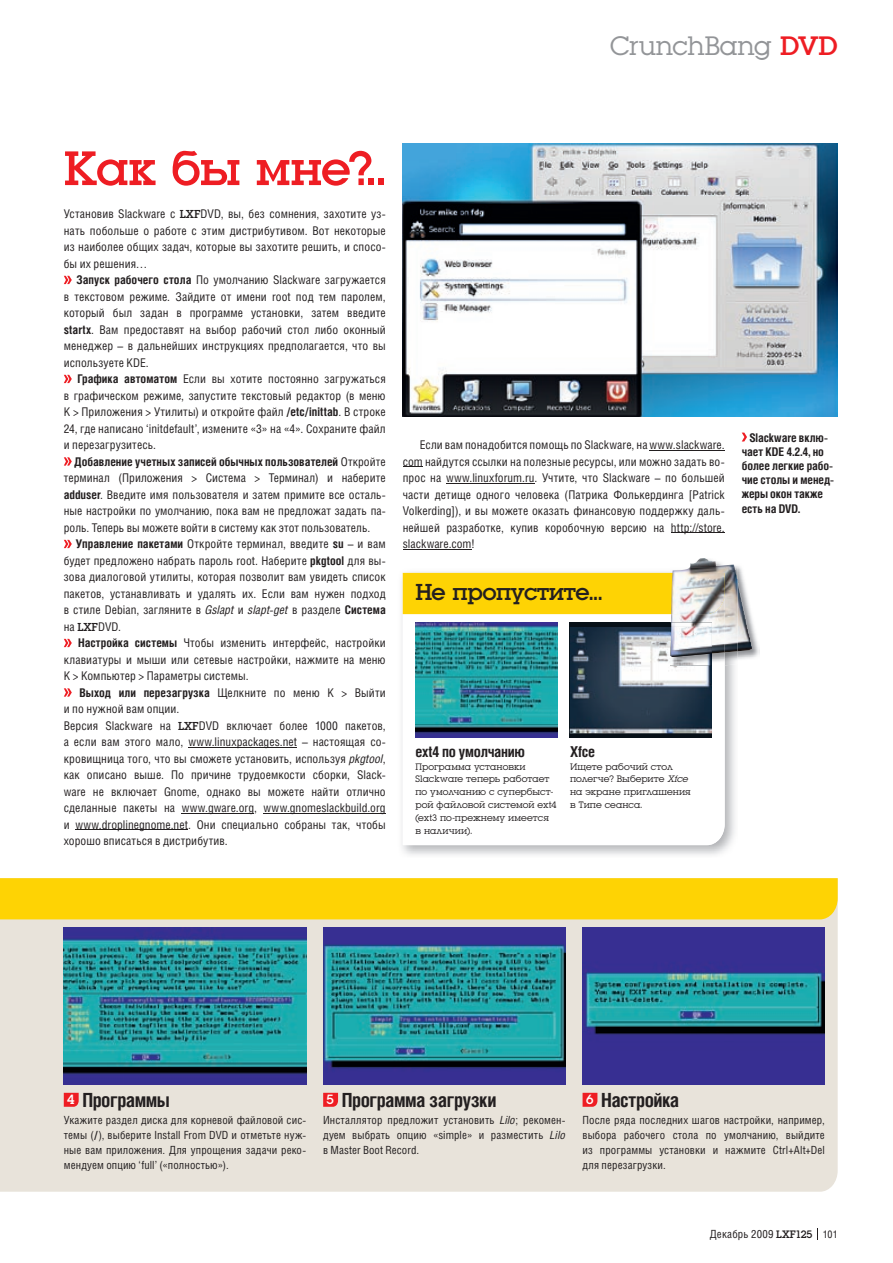
<style>
.page{position:relative;width:893px;height:1263px;background:#fff}
.page>*{position:absolute;margin:0;border:0;box-sizing:border-box;transform-origin:0 0}
.t1{font:50.25px "Luga";letter-spacing:-.025em;color:#ee1d23}
.t2{font:27.75px "Luga";letter-spacing:-.005em;color:#939598}
.t3{font:24px "Luga";letter-spacing:-.02em;color:#231f20}
.t4{font:700 19.5px "Helios Cond";letter-spacing:-.025em;color:#231f20}
.t5{font:700 15px "Helios Cond";letter-spacing:-.02em;color:#231f20}
.t6{font:12px/16.5px "Helios Cond";letter-spacing:.01em;color:#231f20;text-align:justify}
.t7{font:700 12px/14.2px "Helios Cond";letter-spacing:-.005em;color:#231f20}
.t8{font:11.25px/15px "Helios Cond";letter-spacing:.01em;color:#231f20;text-align:justify}
.t9{font:9.75px/12.8px "Luga";letter-spacing:.005em;color:#231f20}
.s1{color:#ee1d23}
.s2{font-family:"Luga"}
.s3{font-weight:700}
.s4{font-style:italic}
.s5{font-family:"Luga";font-weight:400;font-size:13.95px;color:#fff}
.s6{font-size:10.5px}
</style>
<div class="page">
<svg style="left:817px;top:1228px;width:1px;height:12px"></svg>
<img style="left:403px;top:144px;width:435px;height:272px">
<img style="left:401px;top:572px;width:334px;height:283px">
<svg style="left:403px;top:614px;width:322px;height:231px"></svg>
<div style="left:403px;top:573px;width:267px;height:41px;background:#fed304"></div>
<img style="left:415px;top:622px;width:143px;height:116px">
<div style="left:570px;top:622px;width:142px;height:116px;background:#071017"></div>
<img style="left:570px;top:627px;width:142px;height:106px">
<img style="left:737px;top:620px;width:23px;height:40px">
<img style="left:670px;top:572px;width:67px;height:93px">
<img style="left:670px;top:573px;width:55px;height:93px">
<img style="left:670px;top:622px;width:42px;height:44px">
<img style="left:690px;top:558px;width:62px;height:93px">
<img style="left:672px;top:567px;width:65px;height:85px">
<img style="left:671px;top:593px;width:54px;height:60px">
<img style="left:671px;top:627px;width:41px;height:30px">
<div style="left:0;top:919px;width:838px;height:273px;background:#e8e3da"></div>
<div style="left:0;top:878px;width:838px;height:41px;background:#fed304"></div>
<img style="left:64px;top:928px;width:242px;height:156px">
<img style="left:323px;top:928px;width:243px;height:156px">
<img style="left:583px;top:928px;width:242px;height:156px">
<svg style="left:64px;top:1093px;width:15px;height:14px"></svg>
<svg style="left:323px;top:1093px;width:15px;height:14px"></svg>
<svg style="left:583px;top:1093px;width:14px;height:14px"></svg>
<svg style="left:742px;top:433px;width:5px;height:8px"></svg>
<hr style="left:188px;top:747px;width:109px;height:1px;background:#231f20">
<hr style="left:182px;top:813px;width:72px;height:1px;background:#231f20">
<hr style="left:264px;top:813px;width:122px;height:1px;background:#231f20">
<hr style="left:76px;top:829px;width:112px;height:1px;background:#231f20">
<svg style="left:64px;top:276px;width:8px;height:8px"></svg>
<svg style="left:64px;top:375px;width:8px;height:8px"></svg>
<svg style="left:64px;top:457px;width:8px;height:9px"></svg>
<svg style="left:64px;top:540px;width:8px;height:8px"></svg>
<svg style="left:64px;top:639px;width:8px;height:8px"></svg>
<svg style="left:64px;top:688px;width:8px;height:9px"></svg>
<hr style="left:649px;top:450px;width:76px;height:1px;background:#231f20">
<svg style="left:403px;top:466px;width:20px;height:1px"></svg>
<hr style="left:446px;top:483px;width:89px;height:1px;background:#231f20">
<hr style="left:671px;top:532px;width:54px;height:1px;background:#231f20">
<hr style="left:403px;top:549px;width:68px;height:1px;background:#231f20">
<h2 class="t2" style="left:610px;top:33px;width:229px">CrunchBang <span class="s1">DVD</span></h2>
<h1 class="t1" style="left:64px;top:144px;width:323px">Как бы мне?..</h1>
<p class="t6" style="left:64px;top:205px;width:323px">Уста но вив Slackware с <span class="s2">LXF</span>DVD, вы, без со мнения, за хо ти те уз&shy;нать по боль ше о ра бо те с этим ди ст ри бу ти вом. Вот неко то рые из наи бо лее об щих за дач, ко то рые вы за хо ти те ре шить, и спо со&shy;бы их ре шения…</p>
<p class="t6" style="left:64px;top:271px;width:323px;text-indent:13px"><span class="s3">За пуск ра бо че го сто ла</span> По умол чанию Slackware за гру жа ет ся в тек сто вом ре жи ме. Зай ди те от имени root под тем па ро лем, ко то рый был за да н в про грам ме уста нов ки, за тем вве ди те <span class="s3">startx</span>. Вам пре доста вят на вы бор ра бо чий стол либо оконный менед жер – в дальней ших ин ст рук ци ях пред по ла га ется, что вы ис поль зуе те KDE.</p>
<p class="t6" style="left:64px;top:370px;width:323px;text-indent:14px"><span class="s3">Гра фи ка ав то ма том</span> Ес ли вы хо ти те по сто ян но за гру жать ся в гра фи че ском ре жи ме, за пусти те тек сто вый ре дак тор (в ме ню K &gt; При ло жения &gt; Ути ли ты) и от крой те файл <span class="s3">/etc/inittab</span>. В стро ке 24, где напи са но ‘initdefault’, из мените «3» на «4». Со храните файл и пе ре за гру зи тесь.</p>
<p class="t6" style="left:64px;top:453px;width:323px;text-indent:10px"><span class="s3">До бав ление учет ных запи сей обыч ных поль зо ва те лей</span> От крой те тер ми нал (При ло жения &gt; Систе ма &gt; Тер ми нал) и на бе ри те <span class="s3">adduser</span>. Вве ди те имя поль зо ва те ля и за тем при ми те все осталь&shy;ные на строй ки по умол чанию, по ка вам не пред ло жат за дать па&shy;роль. Те перь вы мо же те вой ти в систе му как этот поль зо ва тель.</p>
<p class="t6" style="left:64px;top:535px;width:323px;text-indent:12px"><span class="s3">Управ ление па ке та ми</span> От крой те тер ми нал, вве ди те <span class="s3">su</span> – и вам бу дет пред ло же но на брать па роль root. На бе ри те <span class="s3">pkgtool</span> для вы&shy;зо ва диа ло го вой ути ли ты, ко то рая по зво лит вам уви деть спи сок па ке тов, уста нав ли вать и уда лять их. Ес ли вам ну жен под ход в сти ле Debian, за гляните в <span class="s4">Gslapt</span> и <span class="s4">slapt-get</span> в раз де ле <span class="s3">Систе ма </span>на <span class="s2">LXF</span>DVD.</p>
<p class="t6" style="left:64px;top:634px;width:323px;text-indent:14px"><span class="s3">На строй ка систе мы</span> Что бы из менить ин тер фейс, на строй ки кла виа ту ры и мы ши или се те вые на строй ки, на жми те на ме ню K &gt; Ком пь ю тер &gt; Па ра мет ры систе мы.</p>
<p class="t6" style="left:64px;top:684px;width:323px;text-align:left;text-indent:16px"><span class="s3">Вы ход или пе ре за груз ка</span> Щелкните по ме ню K &gt; Вый ти и по нуж ной вам оп ции.<br>Вер сия Slackware на <span class="s2">LXF</span>DVD вклю ча ет бо лее 1000 па ке тов, а ес ли вам этого мало, www.linuxpackages.net – на стоя щая со&shy;кро вищница то го, что вы смо же те уста но вить, ис поль зуя <span class="s4">pkgtool</span>, как опи са но вы ше. По при чине тру до ем ко сти сбор ки, Slack&shy;ware не вклю ча ет Gnome, од на ко вы мо же те най ти от лич но сде лан ные па ке ты на www.gware.org, www.gnomeslackbuild.org и www.droplinegnome.net. Они спе ци аль но со б ра ны так, что бы хо ро шо впи сать ся в ди ст ри бу тив.</p>
<p class="t6" style="left:403px;top:436px;width:323px;text-indent:17px">Ес ли вам по на до бит ся по мощь по Slackware, на www.slackware. com най дут ся ссыл ки на по лез ные ре сур сы, или мож но за дать во&shy;прос на www.linuxforum.ru. Уч ти те, что Slackware – по боль шей час ти де ти ще од но го че ло ве ка (Пат ри ка Фоль кер дин га [Patrick Volkerding]), и вы мо же те ока зать фи нан со вую под держ ку даль&shy;ней шей раз ра бот ке, ку пив ко ро боч ную вер сию на http://store. slackware.com!</p>
<h3 class="t3" style="left:415px;top:581px;width:189px">Не пропустите...</h3>
<p class="t7" style="left:742px;top:430px;width:94px;text-indent:8px">Slackware вклю&shy;ча ет KDE 4.2.4, но бо лее лег кие ра бо&shy;чие сто лы и ме нед&shy;же ры окон так же есть на DVD.</p>
<p class="t5" style="left:415px;top:743px;width:111px">ext4 по умол ча нию</p>
<p class="t9" style="left:415px;top:760px;width:142px">Про грам ма ус та нов ки<br>Slackware те перь ра бо та ет по умол ча нию с су пер бы ст&shy;рой фай ло вой сис те мой ext4 (ext3 по-преж не му име ет ся в на ли чии).</p>
<p class="t5" style="left:570px;top:743px;width:27px">Xfce</p>
<p class="t9" style="left:570px;top:760px;width:122px">Ище те ра бо чий стол<br>по лег че? Вы бе ри те <span class="s4">Xfce </span>на эк ра не при гла ше ния в Ти пе се ан са.</p>
<h3 class="t4" style="left:67px;top:1088px;width:104px"><span class="s5">4</span> Про грам мы</h3>
<p class="t8" style="left:64px;top:1112px;width:244px">Ука жи те раз дел дис ка для кор не вой фай ло вой сис&shy;те мы (<span class="s3">/</span>), вы бе ри те Install From DVD и от меть те нуж&shy;ные вам при ло же ния. Для уп ро ще ния за да чи ре ко&shy;мен ду ем оп цию ‘full’ («пол но стью»).</p>
<h3 class="t4" style="left:327px;top:1088px;width:171px"><span class="s5">5</span> Про грам ма за груз ки</h3>
<p class="t8" style="left:323px;top:1112px;width:244px">Ин стал ля тор пред ло жит ус та но вить <span class="s4">Lilo</span>; ре ко мен&shy;ду ем вы брать оп цию «simple» и раз мес тить <span class="s4">Lilo </span>в Master Boot Record.</p>
<h3 class="t4" style="left:586px;top:1088px;width:95px"><span class="s5">6</span> На строй ка</h3>
<p class="t8" style="left:583px;top:1112px;width:244px">По сле ря да по след них ша гов на строй ки, на при мер, вы бо ра ра бо че го сто ла по умол ча нию, вый ди те из про грам мы ус та нов ки и на жми те Ctrl+Alt+Del для пе ре за груз ки.</p>
<p class="t8" style="left:710px;top:1226px;width:129px">Декабрь 2009 <span class="s2">LXF125</span> <span class="s6">101</span></p>
</div>
